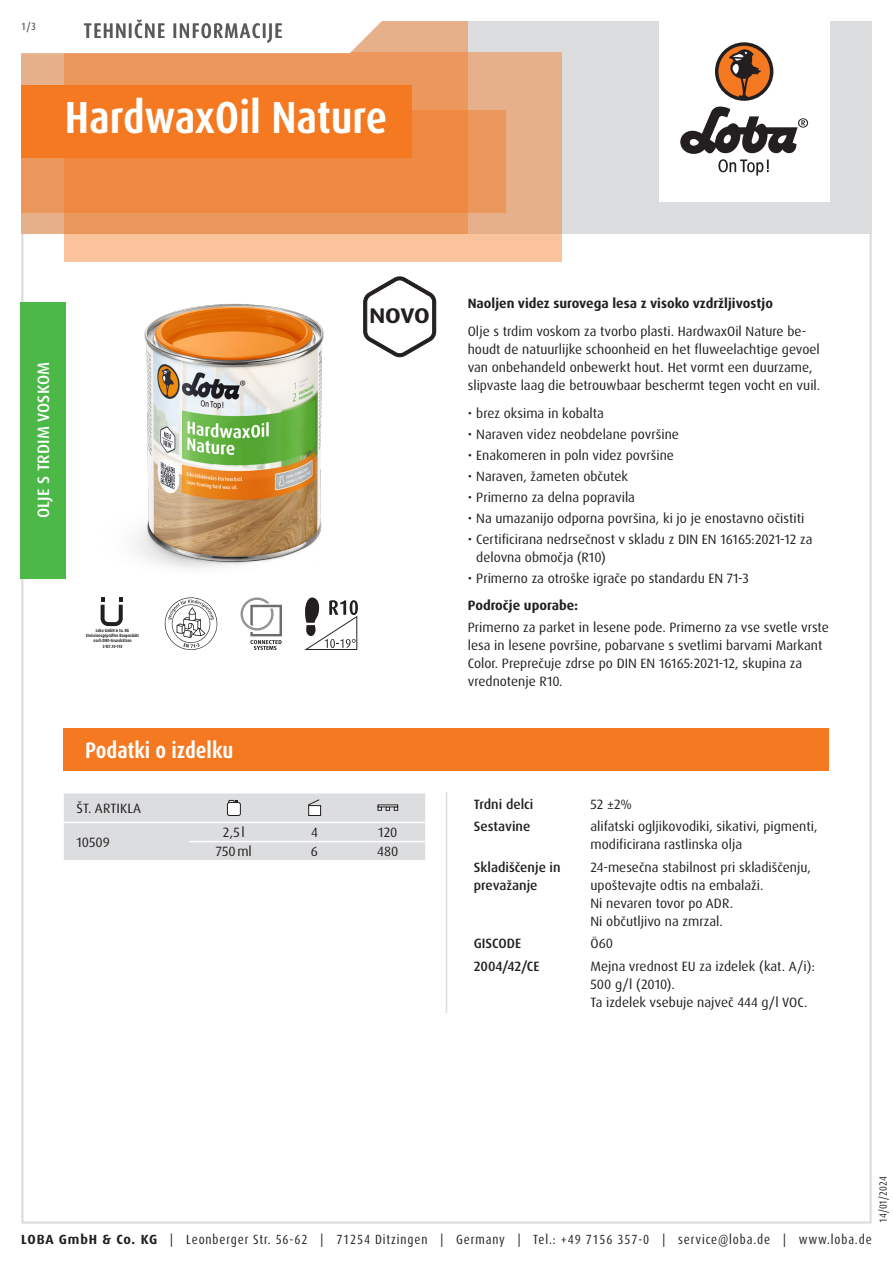
<style>
.page{position:relative;width:893px;height:1263px;background:#fff}
.page>*{position:absolute;margin:0;border:0;box-sizing:border-box;transform-origin:0 0}
.Produktname_weiss{font:700 condensed 45px "Dax Pro";color:#fff}
.Abschnitt{font:700 condensed 22.5px "Dax Pro";color:#fff}
.Logos_Hinweis_Neuheit{font:700 expanded 21.3px "Dax Pro";color:#231f20}
.TI{font:500 condensed 21px "Dax Pro";letter-spacing:.06em;color:#57585a}
.Produktart_Oel-Veredelung{font:500 16.5px "Dax Pro";letter-spacing:.01em;color:#fff}
.Text{font:13.5px/18px "Dax Pro";color:#231f20}
.Text_ohne_Silbentrennung{font:13.5px/18px "Dax Pro";color:#231f20}
.Text_Bold{font:700 13.5px "Dax Pro";color:#231f20}
.Text_Medium{font:500 13.5px/18px "Dax Pro";color:#231f20}
.Text_zentriert{font:13.5px "Dax Pro";color:#231f20}
.Text_Großbuchstaben{font:13.5px "Dax Pro";letter-spacing:.01em;color:#231f20}
.t1{font:condensed 13.35px "Dax Pro";letter-spacing:.065em;color:#231f20}
.t2{font:condensed 10.5px "Dax Pro";color:#231f20}
.t3{font:500 condensed 10.5px "Dax Pro";color:#57585a}
.t4{font:700 4.5px/5.2px "Dax Pro";color:#231f20;text-align:center;scale:.82 1}
.s1{font-weight:700;font-stretch:normal}
</style>
<div class="page">
<hr style="left:446px;top:792px;width:1px;height:221px;background:#dcdddf">
<svg style="left:64px;top:793px;width:361px;height:67px;background:#dcdddf"></svg>
<div style="left:64px;top:728px;width:765px;height:43px;background:#f47921"></div>
<svg style="left:101px;top:597px;width:22px;height:29px"></svg>
<svg style="left:165px;top:597px;width:52px;height:53px"></svg>
<svg style="left:241px;top:597px;width:41px;height:53px"></svg>
<svg style="left:304px;top:597px;width:54px;height:53px"></svg>
<img style="left:134px;top:303px;width:268px;height:266px">
<div style="left:20px;top:302px;width:46px;height:276px;background:#4cb848"></div>
<div style="left:21px;top:21px;width:851px;height:213px;background:#dcdddf"></div>
<div style="left:659px;top:0;width:170px;height:202px;background:#fff"></div>
<svg style="left:680px;top:106px;width:128px;height:70px"></svg>
<div style="left:715px;top:42px;width:58px;height:59px;background:#231f20;border-radius:50%"></div>
<svg style="left:718px;top:45px;width:52px;height:52px"></svg>
<div style="left:64px;top:52px;width:497px;height:209px;background:linear-gradient(to right,#fec79f,#efb992)"></div>
<div style="left:21px;top:111px;width:485px;height:102px;background:#ec975b"></div>
<svg style="left:21px;top:21px;width:447px;height:213px;background:#ed9151"></svg>
<svg style="left:21px;top:21px;width:411px;height:34px;background:#faede4"></svg>
<div style="left:21px;top:85px;width:391px;height:72px;background:#f47921"></div>
<svg style="left:363px;top:276px;width:73px;height:81px"></svg>
<p class="t3" style="left:21px;top:19px;width:16px">1/3</p>
<p class="TI" style="left:84px;top:17px;width:200px">TEHNIČNE INFORMACIJE</p>
<p class="Produktname_weiss" style="left:65px;top:89px;width:324px">HardwaxOil Nature</p>
<p class="Produktart_Oel-Veredelung" style="left:33px;top:518px;width:158px;rotate:-90deg">OLJE S TRDIM VOSKOM</p>
<p class="Logos_Hinweis_Neuheit" style="left:369px;top:302px;width:62px">NOVO</p>
<p class="t4" style="left:86px;top:628px;width:66px">Loba GmbH &amp; Co. KG<br>Emissionsgeprüftes Bauprodukt nach DIBt-Grundsätzen<br>Z-157.10-193</p>
<p class="Abschnitt" style="left:85px;top:736px;width:150px">Podatki o izdelku</p>
<p class="Text_Großbuchstaben" style="left:77px;top:799px;width:66px">ŠT. ARTIKLA</p>
<p class="Text" style="left:77px;top:833px;width:35px">10509</p>
<p class="Text_zentriert" style="left:223px;top:824px;width:23px">2,5l</p>
<p class="Text_zentriert" style="left:311px;top:824px;width:8px">4</p>
<p class="Text_zentriert" style="left:378px;top:824px;width:21px">120</p>
<p class="Text_zentriert" style="left:216px;top:843px;width:37px">750ml</p>
<p class="Text_zentriert" style="left:311px;top:843px;width:9px">6</p>
<p class="Text_zentriert" style="left:377px;top:843px;width:22px">480</p>
<p class="Text_Bold" style="left:468px;top:295px;width:307px">Naoljen videz surovega lesa z visoko vzdržljivostjo</p>
<p class="Text" style="left:468px;top:323px;width:354px">Olje s trdim voskom za tvorbo plasti. HardwaxOil Nature be&shy;houdt de natuurlijke schoonheid en het fluweelachtige gevoel van onbehandeld onbewerkt hout. Het vormt een duurzame, slipvaste laag die betrouwbaar beschermt tegen vocht en vuil.</p>
<p class="Text" style="left:468px;top:404px;width:138px">• brez oksima in kobalta</p>
<p class="Text" style="left:468px;top:425px;width:213px">• Naraven videz neobdelane površine</p>
<p class="Text" style="left:468px;top:446px;width:208px">• Enakomeren in poln videz površine</p>
<p class="Text" style="left:468px;top:467px;width:162px">• Naraven, žameten občutek</p>
<p class="Text" style="left:468px;top:488px;width:169px">• Primerno za delna popravila</p>
<p class="Text" style="left:468px;top:509px;width:338px">• Na umazanijo odporna površina, ki jo je enostavno očistiti</p>
<p class="Text" style="left:476px;top:530px;width:338px;text-indent:-9px">• Certificirana nedrsečnost v skladu z DIN EN 16165:2021-12 za delovna območja (R10)</p>
<p class="Text" style="left:468px;top:569px;width:283px">• Primerno za otroške igrače po standardu EN 71-3</p>
<p class="Text_Bold" style="left:468px;top:597px;width:112px">Področje uporabe:</p>
<p class="Text" style="left:468px;top:618px;width:363px">Primerno za parket in lesene pode. Primerno za vse svetle vrste lesa in lesene površine, pobarvane s svetlimi barvami Markant Color. Preprečuje zdrse po DIN EN 16165:2021-12, skupina za vrednotenje R10.</p>
<p class="Text_Medium" style="left:474px;top:795px;width:61px">Trdni delci</p>
<p class="Text_ohne_Silbentrennung" style="left:590px;top:795px;width:43px">52 ±2%</p>
<p class="Text_Medium" style="left:474px;top:817px;width:58px">Sestavine</p>
<p class="Text_ohne_Silbentrennung" style="left:590px;top:817px;width:228px">alifatski ogljikovodiki, sikativi, pigmenti, modificirana rastlinska olja</p>
<p class="Text_Medium" style="left:474px;top:858px;width:88px">Skladiščenje in prevažanje</p>
<p class="Text_ohne_Silbentrennung" style="left:590px;top:858px;width:222px">24-mesečna stabilnost pri skladiščenju, upoštevajte odtis na embalaži.</p>
<p class="Text_ohne_Silbentrennung" style="left:590px;top:894px;width:144px">Ni nevaren tovor po ADR.</p>
<p class="Text_ohne_Silbentrennung" style="left:590px;top:912px;width:134px">Ni občutljivo na zmrzal.</p>
<p class="Text_Medium" style="left:474px;top:935px;width:49px">GISCODE</p>
<p class="Text_ohne_Silbentrennung" style="left:590px;top:935px;width:24px">Ö60</p>
<p class="Text_Medium" style="left:474px;top:957px;width:67px">2004/42/CE</p>
<p class="Text_ohne_Silbentrennung" style="left:590px;top:957px;width:226px">Mejna vrednost EU za izdelek (kat. A/i):<br>500 g/l (2010).</p>
<p class="Text_ohne_Silbentrennung" style="left:590px;top:993px;width:219px">Ta izdelek vsebuje največ 444 g/l VOC.</p>
<p class="t2" style="left:876px;top:1222px;width:48px;rotate:-90deg">14/01/2024</p>
<p class="t1" style="left:21px;top:1230px;width:852px"><span class="s1">LOBA GmbH &amp; Co. KG</span> | Leonberger Str. 56-62 | 71254 Ditzingen | Germany | Tel.: +49 7156 357-0 | service@loba.de | www.loba.de</p>
</div>
